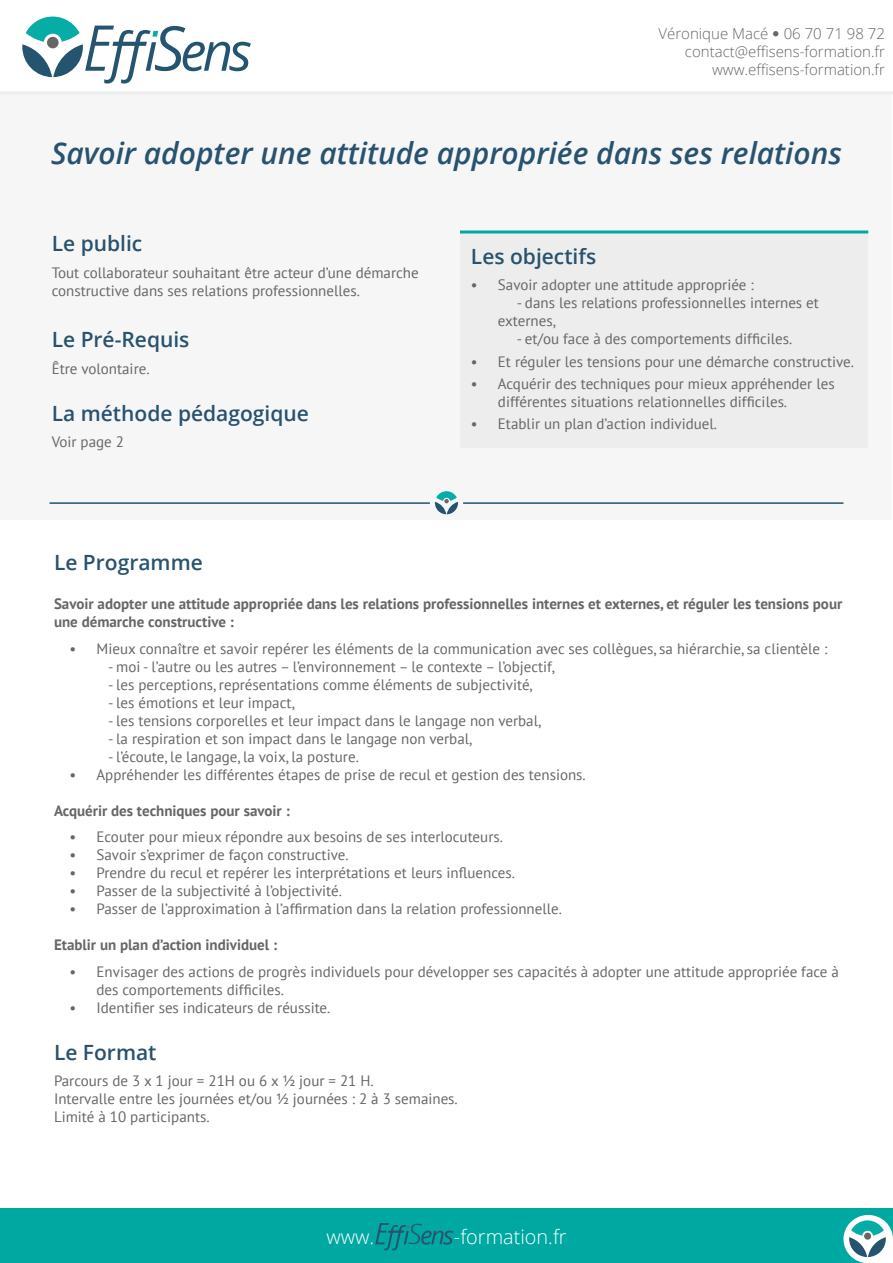
<style>
.page{position:relative;width:893px;height:1263px;background:#fff}
.page>*{position:absolute;margin:0;border:0;box-sizing:border-box;transform-origin:0 0}
.t1{font:italic 600 30px "Open Sans";color:#28526e}
.t2{font:600 21px "Open Sans";color:#28526e}
.t3{font:300 19.8px "Open Sans";color:#fff}
.t4{font:15px/18px "PT Sans";color:#666}
.t5{font:700 15px/18px "PT Sans";color:#666}
.t6{font:300 15px/18px "Open Sans";color:#666;text-align:right}
.s1{font-family:"Helvetica Neue";font-weight:700;font-stretch:condensed}
</style>
<div class="page">
<div style="left:1px;top:93px;width:891px;height:426px;background:#f6f6f6"></div>
<div style="left:460px;top:232px;width:408px;height:215px;background:#ededed"></div>
<div style="left:0;top:1209px;width:892px;height:54px;background:#00a8a2"></div>
<hr style="left:0;top:91px;width:892px;height:3px;background:#ededed">
<svg style="left:22px;top:17px;width:229px;height:67px"></svg>
<svg style="left:375px;top:1223px;width:79px;height:27px"></svg>
<svg style="left:843px;top:1215px;width:49px;height:48px"></svg>
<svg style="left:862px;top:1231px;width:11px;height:10px"></svg>
<div style="left:864px;top:1233px;width:7px;height:7px;background:#666;border-radius:50%"></div>
<hr style="left:460px;top:230px;width:408px;height:3px;background:#00a8a2">
<svg style="left:435px;top:491px;width:23px;height:23px"></svg>
<hr style="left:49px;top:502px;width:381px;height:2px;background:#245470">
<hr style="left:463px;top:502px;width:380px;height:2px;background:#245470">
<p class="t6" style="left:658px;top:24px;width:228px">Véronique Macé <span class="s1">•</span> 06 70 71 98 72 contact@effisens-formation.fr www.effisens-formation.fr</p>
<h1 class="t1" style="left:51px;top:132px;width:792px">Savoir adopter une attitude appropriée dans ses relations</h1>
<h2 class="t2" style="left:52px;top:229px;width:92px">Le public</h2>
<p class="t4" style="left:52px;top:264px;width:368px">Tout collaborateur souhaitant être acteur d’une démarche constructive dans ses relations professionnelles.</p>
<h2 class="t2" style="left:52px;top:325px;width:139px">Le Pré-Requis</h2>
<p class="t4" style="left:52px;top:360px;width:99px">Être volontaire.</p>
<h2 class="t2" style="left:52px;top:398px;width:259px">La méthode pédagogique</h2>
<p class="t4" style="left:52px;top:433px;width:74px">Voir page 2</p>
<h2 class="t2" style="left:471px;top:241px;width:127px">Les objectifs</h2>
<p class="t4" style="left:471px;top:277px;width:284px">• Savoir adopter une attitude appropriée :</p>
<p class="t4" style="left:498px;top:295px;width:323px;text-indent:19px">- dans les relations professionnelles internes et externes,</p>
<p class="t4" style="left:517px;top:331px;width:277px">- et/ou face à des comportements difficiles.</p>
<p class="t4" style="left:471px;top:353px;width:385px">• Et réguler les tensions pour une démarche constructive.</p>
<p class="t4" style="left:498px;top:375px;width:338px;text-indent:-27px">• Acquérir des techniques pour mieux appréhender les différentes situations relationnelles difficiles.</p>
<p class="t4" style="left:471px;top:415px;width:248px">• Etablir un plan d’action individuel.</p>
<h2 class="t2" style="left:54px;top:547px;width:150px">Le Programme</h2>
<p class="t5" style="left:54px;top:596px;width:790px">Savoir adopter une attitude appropriée dans les relations professionnelles internes et externes, et réguler les tensions pour une démarche constructive :</p>
<p class="t4" style="left:70px;top:640px;width:759px">• Mieux connaître et savoir repérer les éléments de la communication avec ses collègues, sa hiérarchie, sa clientèle :</p>
<p class="t4" style="left:108px;top:658px;width:448px">- moi - l’autre ou les autres – l’environnement – le contexte – l’objectif,</p>
<p class="t4" style="left:108px;top:676px;width:426px">- les perceptions, représentations comme éléments de subjectivité,</p>
<p class="t4" style="left:108px;top:694px;width:188px">- les émotions et leur impact,</p>
<p class="t4" style="left:108px;top:712px;width:434px">- les tensions corporelles et leur impact dans le langage non verbal,</p>
<p class="t4" style="left:108px;top:730px;width:366px">- la respiration et son impact dans le langage non verbal,</p>
<p class="t4" style="left:108px;top:748px;width:252px">- l’écoute, le langage, la voix, la posture.</p>
<p class="t4" style="left:70px;top:766px;width:518px">• Appréhender les différentes étapes de prise de recul et gestion des tensions.</p>
<p class="t5" style="left:54px;top:802px;width:237px">Acquérir des techniques pour savoir :</p>
<p class="t4" style="left:70px;top:829px;width:435px">• Ecouter pour mieux répondre aux besoins de ses interlocuteurs.</p>
<p class="t4" style="left:70px;top:847px;width:281px">• Savoir s’exprimer de façon constructive.</p>
<p class="t4" style="left:70px;top:865px;width:447px">• Prendre du recul et repérer les interprétations et leurs influences.</p>
<p class="t4" style="left:70px;top:883px;width:274px">• Passer de la subjectivité à l’objectivité.</p>
<p class="t4" style="left:70px;top:901px;width:494px">• Passer de l’approximation à l’affirmation dans la relation professionnelle.</p>
<p class="t5" style="left:54px;top:937px;width:225px">Etablir un plan d’action individuel :</p>
<p class="t4" style="left:97px;top:963px;width:744px;text-indent:-27px">• Envisager des actions de progrès individuels pour développer ses capacités à adopter une attitude appropriée face à des comportements difficiles.</p>
<p class="t4" style="left:70px;top:999px;width:262px">• Identifier ses indicateurs de réussite.</p>
<h2 class="t2" style="left:54px;top:1037px;width:104px">Le Format</h2>
<p class="t4" style="left:54px;top:1072px;width:405px">Parcours de 3 x 1 jour = 21H ou 6 x ½ jour = 21 H.<br>Intervalle entre les journées et/ou ½ journées : 2 à 3 semaines.<br>Limité à 10 participants.</p>
<h3 class="t3" style="left:326px;top:1222px;width:49px">www.</h3>
<h3 class="t3" style="left:454px;top:1222px;width:114px">-formation.fr</h3>
</div>
